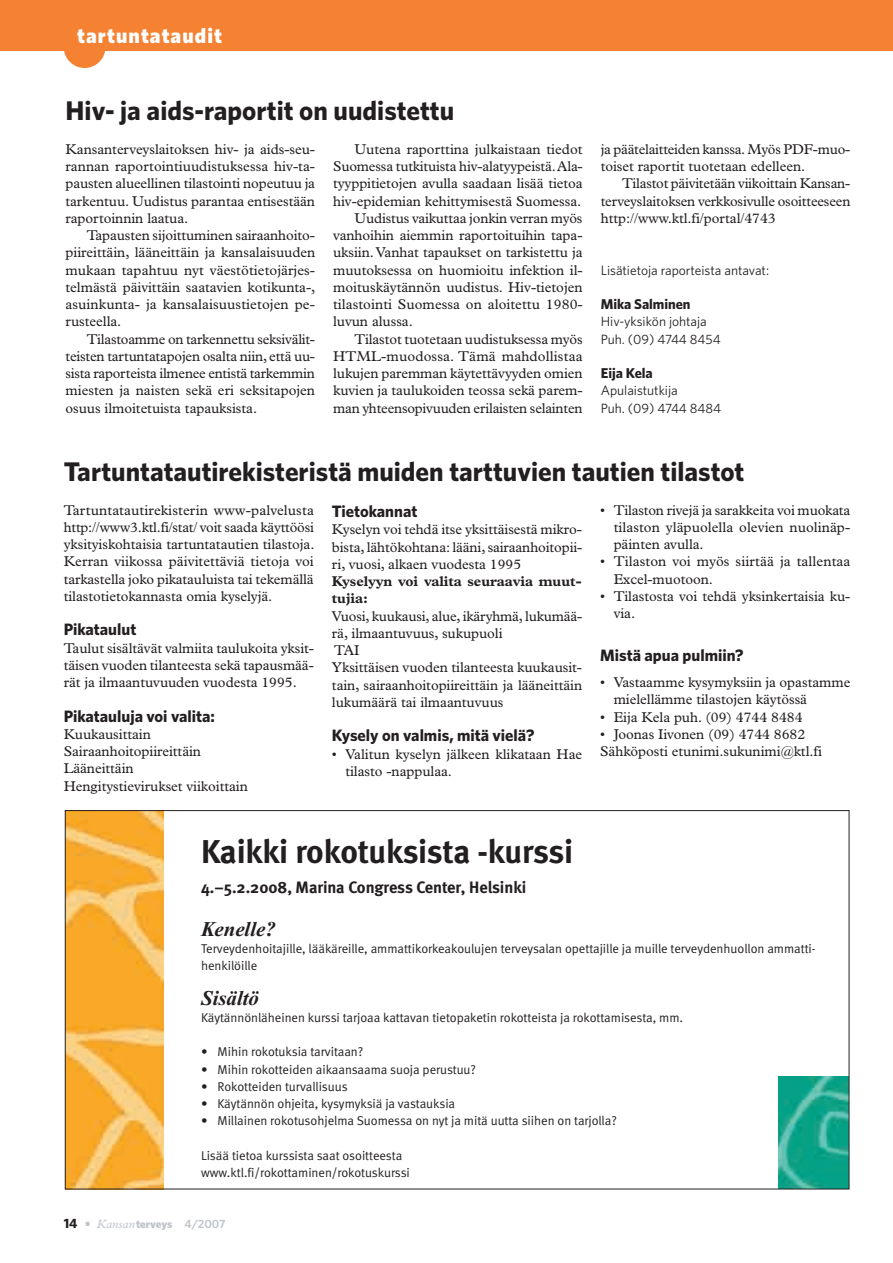
<style>
.page{position:relative;width:893px;height:1263px;background:#fff}
.page>*{position:absolute;margin:0;border:0;box-sizing:border-box;transform-origin:0 0}
.t1{font:700 33px "Meta";letter-spacing:-.015em;color:#231f20}
.t2{font:700 27px "Whitney";color:#231f20}
.t3{font:italic 700 21px "Times New Roman";letter-spacing:-.005em;color:#231f20}
.t4{font:900 21px "Whitney";letter-spacing:.05em;color:#fff}
.t5{font:700 16.5px "Whitney";color:#231f20}
.t6{font:700 16.5px "Meta";letter-spacing:-.005em;color:#231f20}
.t7{font:14.25px/17.2px "Plantin";letter-spacing:-.005em;color:#231f20;text-align:justify}
.t8{font:700 14.25px/17.2px "Plantin";letter-spacing:-.005em;color:#231f20}
.t9{font:700 14.25px "Whitney";letter-spacing:-.005em;color:#231f20}
.t10{font:13.5px/17.2px "Whitney";letter-spacing:-.005em;color:#231f20}
.t11{font:12.75px/17.2px "Meta Normal";letter-spacing:-.005em;color:#231f20}
.t12{font:900 11.25px "Whitney";letter-spacing:-.01em;color:#c0c4ca}
.s1{font-weight:700;font-size:13.5px;color:#231f20}
.s2{font-weight:700;font-size:12px}
.s3{font-family:"Plantin";font-weight:400;font-style:italic;font-size:12px}
.s4{font-weight:600;font-size:12px}
</style>
<div class="page">
<img style="left:67px;top:812px;width:96px;height:375px">
<img style="left:778px;top:1076px;width:69px;height:111px">
<div style="left:64px;top:26px;width:41px;height:42px;background:#f48232;border-radius:50%"></div>
<div style="left:0;top:0;width:893px;height:51px;background:#f48232"></div>
<h3 class="t4" style="left:77px;top:23px;width:146px">tartuntataudit</h3>
<h2 class="t2" style="left:66px;top:94px;width:390px">Hiv- ja aids-raportit on uudistettu</h2>
<p class="t7" style="left:66px;top:140px;width:251px">Kansanterveyslaitoksen hiv- ja aids-seu&shy;rannan raportointiuudistuksessa hiv-ta&shy;pausten alueellinen tilastointi nopeutuu ja tarkentuu. Uudistus parantaa entisestään raportoinnin laatua.</p>
<p class="t7" style="left:66px;top:227px;width:251px;text-indent:21px">Tapausten sijoittuminen sairaanhoito&shy;piireittäin, lääneittäin ja kansalaisuuden mukaan tapahtuu nyt väestötietojärjes&shy;telmästä päivittäin saatavien kotikunta-, asuinkunta- ja kansalaisuustietojen pe&shy;rusteella.</p>
<p class="t7" style="left:66px;top:330px;width:251px;text-indent:21px">Tilastoamme on tarkennettu seksivälit&shy;teisten tartuntatapojen osalta niin, että uu&shy;sista raporteista ilmenee entistä tarkemmin miesten ja naisten sekä eri seksitapojen osuus ilmoitetuista tapauksista.</p>
<p class="t7" style="left:354px;top:140px;width:230px">Uutena raporttina julkaistaan tiedot</p>
<p class="t7" style="left:333px;top:158px;width:251px">Suomessa tutkituista hiv-alatyypeistä. Ala-</p>
<p class="t7" style="left:333px;top:175px;width:251px">tyyppitietojen avulla saadaan lisää tietoa</p>
<p class="t7" style="left:333px;top:192px;width:250px">hiv-epidemian kehittymisestä Suomessa.</p>
<p class="t7" style="left:354px;top:209px;width:230px">Uudistus vaikuttaa jonkin verran myös</p>
<p class="t7" style="left:333px;top:227px;width:251px">vanhoihin aiemmin raportoituihin tapa-</p>
<p class="t7" style="left:333px;top:244px;width:251px">uksiin. Vanhat tapaukset on tarkistettu ja</p>
<p class="t7" style="left:333px;top:261px;width:251px">muutoksessa on huomioitu infektion il-</p>
<p class="t7" style="left:333px;top:278px;width:251px">moituskäytännön uudistus. Hiv-tietojen</p>
<p class="t7" style="left:333px;top:296px;width:251px">tilastointi Suomessa on aloitettu 1980-</p>
<p class="t7" style="left:333px;top:313px;width:81px">luvun alussa.</p>
<p class="t7" style="left:354px;top:330px;width:230px">Tilastot tuotetaan uudistuksessa myös</p>
<p class="t7" style="left:333px;top:347px;width:251px">HTML-muodossa. Tämä mahdollistaa</p>
<p class="t7" style="left:333px;top:365px;width:251px">lukujen paremman käytettävyyden omien</p>
<p class="t7" style="left:333px;top:382px;width:251px">kuvien ja taulukoiden teossa sekä parem-</p>
<p class="t7" style="left:333px;top:399px;width:251px">man yhteensopivuuden erilaisten selainten</p>
<p class="t7" style="left:601px;top:140px;width:251px">ja päätelaitteiden kanssa. Myös PDF-muo&shy;toiset raportit tuotetaan edelleen.</p>
<p class="t7" style="left:601px;top:175px;width:251px;text-indent:21px">Tilastot päivitetään viikoittain Kansan&shy;terveyslaitoksen verkkosivulle osoitteeseen http://www.ktl.fi/portal/4743</p>
<p class="t10" style="left:601px;top:261px;width:170px">Lisätietoja raporteista antavat:</p>
<p class="t9" style="left:601px;top:295px;width:91px">Mika Salminen</p>
<p class="t10" style="left:601px;top:313px;width:121px">Hiv-yksikön johtaja<br>Puh. (09) 4744 8454</p>
<p class="t9" style="left:601px;top:364px;width:53px">Eija Kela</p>
<p class="t10" style="left:601px;top:382px;width:122px">Apulaistutkija<br>Puh. (09) 4744 8484</p>
<h2 class="t2" style="left:64px;top:455px;width:682px">Tartuntatautirekisteristä muiden tarttuvien tautien tilastot</h2>
<p class="t7" style="left:64px;top:501px;width:252px">Tartuntatautirekisterin www-palvelusta http://www3.ktl.fi/stat/ voit saada käyttöösi yksityiskohtaisia tartuntatautien tilastoja.<br>Kerran viikossa päivitettäviä tietoja voi tarkastella joko pikatauluista tai tekemällä tilastotietokannasta omia kyselyjä.</p>
<p class="t5" style="left:64px;top:620px;width:74px">Pikataulut</p>
<p class="t7" style="left:64px;top:639px;width:252px">Taulut sisältävät valmiita taulukoita yksit&shy;täisen vuoden tilanteesta sekä tapausmää&shy;rät ja ilmaantuvuuden vuodesta 1995.</p>
<p class="t5" style="left:64px;top:706px;width:153px">Pikatauluja voi valita:</p>
<p class="t7" style="left:64px;top:725px;width:186px;text-align:left">Kuukausittain<br>Sairaanhoitopiireittäin<br>Lääneittäin<br>Hengitystievirukset viikoittain</p>
<p class="t7" style="left:614px;top:501px;width:238px;text-indent:-14px">• Tilaston rivejä ja sarakkeita voi muokata tilaston yläpuolella olevien nuolinäp&shy;päinten avulla.</p>
<p class="t7" style="left:614px;top:553px;width:238px;text-indent:-14px">• Tilaston voi myös siirtää ja tallentaa<br>Excel-muotoon.</p>
<p class="t7" style="left:614px;top:587px;width:238px;text-indent:-13px">• Tilastosta voi tehdä yksinkertaisia ku&shy;via.</p>
<p class="t5" style="left:600px;top:645px;width:145px">Mistä apua pulmiin?</p>
<p class="t7" style="left:614px;top:674px;width:238px;text-indent:-14px">• Vastaamme kysymyksiin ja opastamme mielellämme tilastojen käytössä</p>
<p class="t7" style="left:600px;top:708px;width:204px">• Eija Kela puh. (09) 4744 8484</p>
<p class="t7" style="left:600px;top:725px;width:223px">• Joonas Iivonen (09) 4744 8682<br>Sähköposti etunimi.sukunimi@ktl.fi</p>
<p class="t5" style="left:332px;top:501px;width:87px">Tietokannat</p>
<p class="t7" style="left:332px;top:521px;width:252px">Kyselyn voi tehdä itse yksittäisestä mikro&shy;bista, lähtökohtana: lääni, sairaanhoitopii&shy;ri, vuosi, alkaen vuodesta 1995</p>
<p class="t8" style="left:332px;top:573px;width:252px">Kyselyyn voi valita seuraavia muut&shy;tujia:</p>
<p class="t7" style="left:332px;top:607px;width:252px;text-align:left">Vuosi, kuukausi, alue, ikäryhmä, lukumää&shy;rä, ilmaantuvuus, sukupuoli<br>TAI<br>Yksittäisen vuoden tilanteesta kuukausit&shy;tain, sairaanhoitopiireittäin ja lääneittäin lukumäärä tai ilmaantuvuus</p>
<p class="t5" style="left:332px;top:726px;width:204px">Kysely on valmis, mitä vielä?</p>
<p class="t7" style="left:345px;top:745px;width:238px;text-indent:-14px">• Valitun kyselyn jälkeen klikataan Hae tilasto -nappulaa.</p>
<h1 class="t1" style="left:201px;top:831px;width:374px">Kaikki rokotuksista -kurssi</h1>
<p class="t6" style="left:201px;top:877px;width:327px">4.–5.2.2008, Marina Congress Center, Helsinki</p>
<h3 class="t3" style="left:201px;top:917px;width:76px">Kenelle?</h3>
<p class="t11" style="left:201px;top:940px;width:616px">Terveydenhoitajille, lääkäreille, ammattikorkeakoulujen terveysalan opettajille ja muille terveydenhuollon ammatti&shy;henkilöille</p>
<h3 class="t3" style="left:201px;top:986px;width:59px">Sisältö</h3>
<p class="t11" style="left:201px;top:1009px;width:484px">Käytännönläheinen kurssi tarjoaa kattavan tietopaketin rokotteista ja rokottamisesta, mm.</p>
<p class="t11" style="left:201px;top:1043px;width:164px">• Mihin rokotuksia tarvitaan?</p>
<p class="t11" style="left:201px;top:1060px;width:276px">• Mihin rokotteiden aikaansaama suoja perustuu?</p>
<p class="t11" style="left:201px;top:1078px;width:148px">• Rokotteiden turvallisuus</p>
<p class="t11" style="left:201px;top:1095px;width:256px">• Käytännön ohjeita, kysymyksiä ja vastauksia</p>
<p class="t11" style="left:201px;top:1112px;width:417px">• Millainen rokotusohjelma Suomessa on nyt ja mitä uutta siihen on tarjolla?</p>
<p class="t11" style="left:201px;top:1147px;width:210px">Lisää tietoa kurssista saat osoitteesta www.ktl.fi/rokottaminen/rokotuskurssi</p>
<p class="t12" style="left:64px;top:1217px;width:163px"><span class="s1">14</span> <span class="s2">•</span> <span class="s3">Kansan</span>terveys <span class="s4">4/2007</span></p>
</div>
